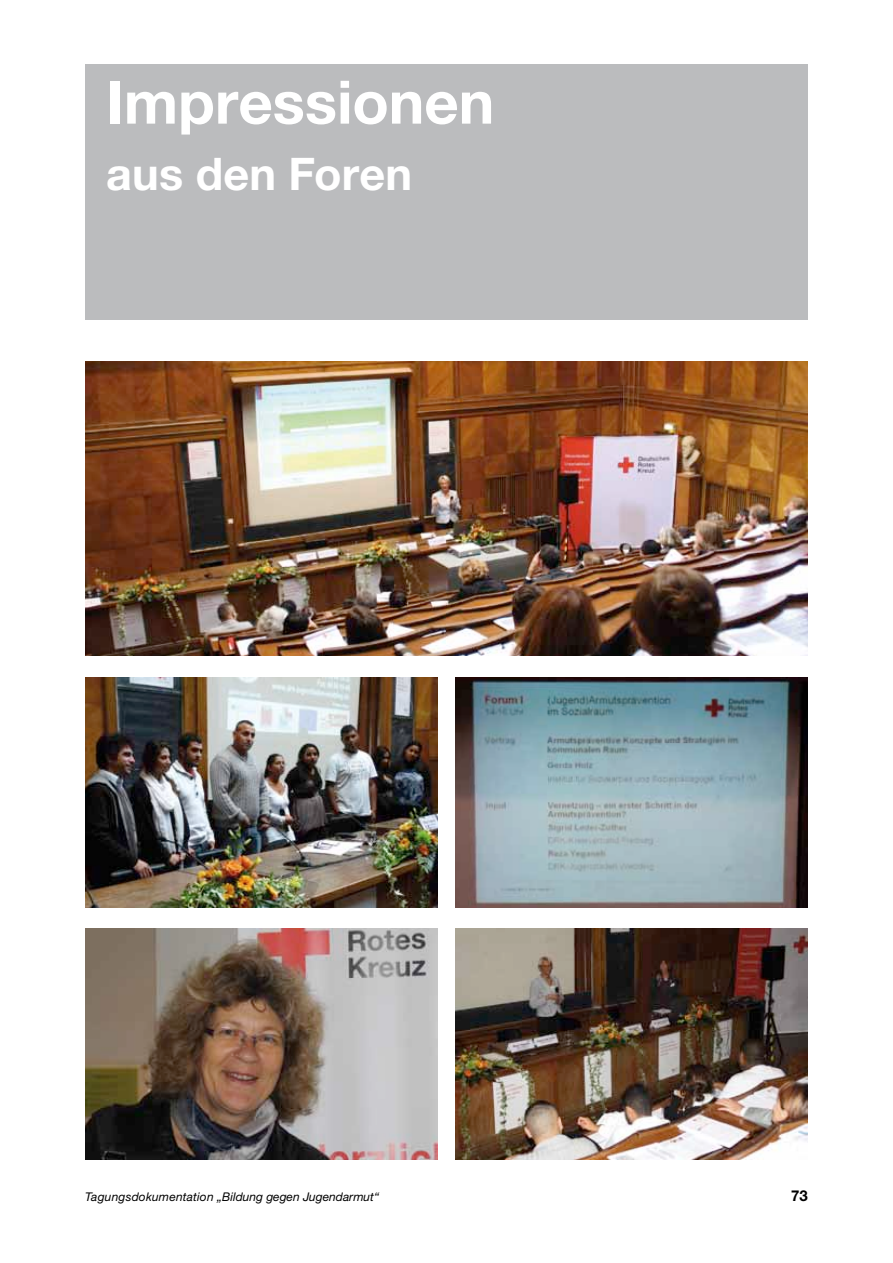
<style>
.page{position:relative;width:893px;height:1263px;background:#fff}
.page>*{position:absolute;margin:0;border:0;box-sizing:border-box;transform-origin:0 0}
.t1{font:700 60px "Helvetica Neue LT Std";color:#fff}
.t2{font:700 45px "Helvetica Neue LT Std";color:#fff}
.t3{font:700 15px "Helvetica Neue LT Std";color:#000}
.t4{font:italic 12px "Helvetica Neue LT Std";color:#000}
</style>
<div class="page">
<div style="left:85px;top:64px;width:723px;height:255px;background:#bbbcbe"></div>
<img style="left:85px;top:928px;width:353px;height:231px">
<img style="left:455px;top:678px;width:353px;height:229px">
<img style="left:85px;top:678px;width:353px;height:229px">
<img style="left:455px;top:928px;width:353px;height:231px">
<img style="left:85px;top:361px;width:723px;height:294px">
<h1 class="t1" style="left:106px;top:65px;width:389px">Impressionen</h1>
<h2 class="t2" style="left:106px;top:146px;width:307px">aus den Foren</h2>
<p class="t4" style="left:85px;top:1190px;width:296px">Tagungsdokumentation „Bildung gegen Jugendarmut“</p>
<p class="t3" style="left:791px;top:1187px;width:18px">73</p>
</div>
